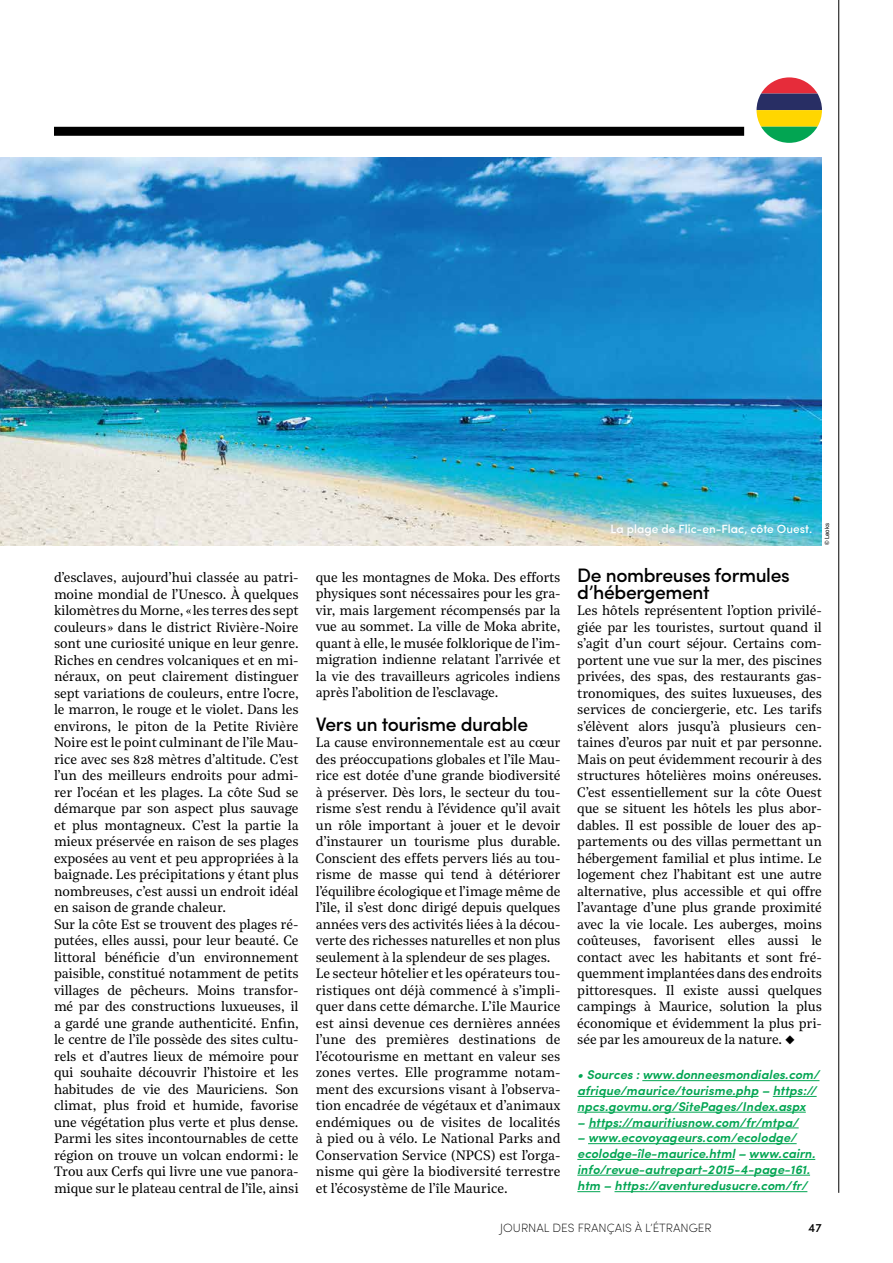
<style>
.page{position:relative;width:893px;height:1263px;background:#fff}
.page>*{position:absolute;margin:0;border:0;box-sizing:border-box;transform-origin:0 0}
.t1{font:500 19.5px/16.5px "Sofia Pro";letter-spacing:-.02em;color:#000}
.t2{font:13.5px/16.5px "Noe Text";letter-spacing:-.01em;color:#000}
.t3{font:italic 600 12.75px/16px "Sofia Pro";color:#02a552}
.t4{font:500 12px "Sofia Pro";color:#fff}
.t5{font:200 12px "Sofia Pro";color:#000}
.t6{font:500 12px "Sofia Pro";color:#000}
.t7{font:6px "Helvetica";color:#000}
</style>
<div class="page">
<img style="left:0;top:157px;width:822px;height:388px">
<hr style="left:838px;top:0;width:1px;height:1193px;background:#000">
<hr style="left:642px;top:1080px;width:177px;height:1px;background:#02a552">
<hr style="left:577px;top:1096px;width:181px;height:1px;background:#02a552">
<hr style="left:773px;top:1096px;width:44px;height:1px;background:#02a552">
<hr style="left:577px;top:1112px;width:229px;height:1px;background:#02a552">
<hr style="left:588px;top:1127px;width:211px;height:1px;background:#02a552">
<hr style="left:588px;top:1143px;width:209px;height:1px;background:#02a552">
<hr style="left:577px;top:1159px;width:158px;height:1px;background:#02a552">
<hr style="left:749px;top:1159px;width:66px;height:1px;background:#02a552">
<hr style="left:577px;top:1175px;width:233px;height:1px;background:#02a552">
<svg style="left:577px;top:1191px;width:23px;height:1px"></svg>
<hr style="left:614px;top:1191px;width:193px;height:1px;background:#02a552">
<div style="left:54px;top:127px;width:690px;height:9px;background:#000"></div>
<svg style="left:756px;top:77px;width:66px;height:66px"></svg>
<p class="t2" style="left:54px;top:568px;width:246px">d’esclaves, aujourd’hui classée au patri&shy;moine mondial de l’Unesco. À quelques kilomètres du Morne, « les terres des sept couleurs » dans le district Rivière-Noire sont une curiosité unique en leur genre.<br>Riches en cendres volcaniques et en mi&shy;néraux, on peut clairement distinguer sept variations de couleurs, entre l’ocre, le marron, le rouge et le violet. Dans les environs, le piton de la Petite Rivière Noire est le point culminant de l’île Mau&shy;rice avec ses 828 mètres d’altitude. C’est l’un des meilleurs endroits pour admi&shy;rer l’océan et les plages. La côte Sud se démarque par son aspect plus sauvage et plus montagneux. C’est la partie la mieux préservée en raison de ses plages exposées au vent et peu appropriées à la baignade. Les précipitations y étant plus nombreuses, c’est aussi un endroit idéal en saison de grande chaleur.<br>Sur la côte Est se trouvent des plages ré&shy;putées, elles aussi, pour leur beauté. Ce littoral bénéficie d’un environnement paisible, constitué notamment de petits villages de pêcheurs. Moins transfor&shy;mé par des constructions luxueuses, il a gardé une grande authenticité. Enfin, le centre de l’île possède des sites cultu&shy;rels et d’autres lieux de mémoire pour qui souhaite découvrir l’histoire et les habitudes de vie des Mauriciens. Son climat, plus froid et humide, favorise une végétation plus verte et plus dense.<br>Parmi les sites incontournables de cette région on trouve un volcan endormi : le Trou aux Cerfs qui livre une vue panora&shy;mique sur le plateau central de l’île, ainsi</p>
<p class="t2" style="left:316px;top:568px;width:246px;text-align:justify">que les montagnes de Moka. Des efforts physiques sont nécessaires pour les gra&shy;vir, mais largement récompensés par la vue au sommet. La ville de Moka abrite, quant à elle, le musée folklorique de l’im&shy;migration indienne relatant l’arrivée et la vie des travailleurs agricoles indiens après l’abolition de l’esclavage.</p>
<h1 class="t1" style="left:316px;top:714px;width:214px">Vers un tourisme durable</h1>
<p class="t2" style="left:316px;top:733px;width:246px">La cause environnementale est au cœur des préoccupations globales et l’île Mau&shy;rice est dotée d’une grande biodiversité à préserver. Dès lors, le secteur du tou&shy;risme s’est rendu à l’évidence qu’il avait un rôle important à jouer et le devoir d’instaurer un tourisme plus durable.<br>Conscient des effets pervers liés au tou&shy;risme de masse qui tend à détériorer l’équilibre écologique et l’image même de l’île, il s’est donc dirigé depuis quelques années vers des activités liées à la décou&shy;verte des richesses naturelles et non plus seulement à la splendeur de ses plages.<br>Le secteur hôtelier et les opérateurs tou&shy;ristiques ont déjà commencé à s’impli&shy;quer dans cette démarche. L’île Maurice est ainsi devenue ces dernières années l’une des premières destinations de l’écotourisme en mettant en valeur ses zones vertes. Elle programme notam&shy;ment des excursions visant à l’observa&shy;tion encadrée de végétaux et d’animaux endémiques ou de visites de localités à pied ou à vélo. Le National Parks and Conservation Service (NPCS) est l’orga&shy;nisme qui gère la biodiversité terrestre et l’écosystème de l’île Maurice.</p>
<p class="t4" style="left:611px;top:519px;width:203px">La plage de Flic-en-Flac, côte Ouest.</p>
<p class="t7" style="left:822px;top:545px;width:24px;rotate:-90deg">© Leoks</p>
<h1 class="t1" style="left:577px;top:566px;width:214px">De nombreuses formules d’hébergement</h1>
<p class="t2" style="left:577px;top:601px;width:246px;text-align:justify">Les hôtels représentent l’option privilé&shy;giée par les touristes, surtout quand il s’agit d’un court séjour. Certains com&shy;portent une vue sur la mer, des piscines privées, des spas, des restaurants gas&shy;tronomiques, des suites luxueuses, des services de conciergerie, etc. Les tarifs s’élèvent alors jusqu’à plusieurs cen&shy;taines d’euros par nuit et par personne.<br>Mais on peut évidemment recourir à des structures hôtelières moins onéreuses.<br>C’est essentiellement sur la côte Ouest que se situent les hôtels les plus abor&shy;dables. Il est possible de louer des ap&shy;partements ou des villas permettant un hébergement familial et plus intime. Le logement chez l’habitant est une autre alternative, plus accessible et qui offre l’avantage d’une plus grande proximité avec la vie locale. Les auberges, moins coûteuses, favorisent elles aussi le contact avec les habitants et sont fré&shy;quemment implantées dans des endroits pittoresques. Il existe aussi quelques campings à Maurice, solution la plus économique et évidemment la plus pri&shy;sée par les amoureux de la nature.</p>
<p class="t3" style="left:577px;top:1066px;width:244px">• Sources : www.donneesmondiales.com/ afrique/maurice/tourisme.php – https:// npcs.govmu.org/SitePages/Index.aspx</p>
<p class="t3" style="left:577px;top:1113px;width:223px">– https://mauritiusnow.com/fr/mtpa/</p>
<p class="t3" style="left:577px;top:1129px;width:239px">– www.ecovoyageurs.com/ecolodge/ ecolodge-île-maurice.html – www.cairn. info/revue-autrepart-2015-4-page-161. htm – https://aventuredusucre.com/fr/</p>
<p class="t5" style="left:500px;top:1220px;width:213px">JOURNAL DES FRANÇAIS À L’ÉTRANGER</p>
<p class="t6" style="left:808px;top:1219px;width:15px">47</p>
</div>
